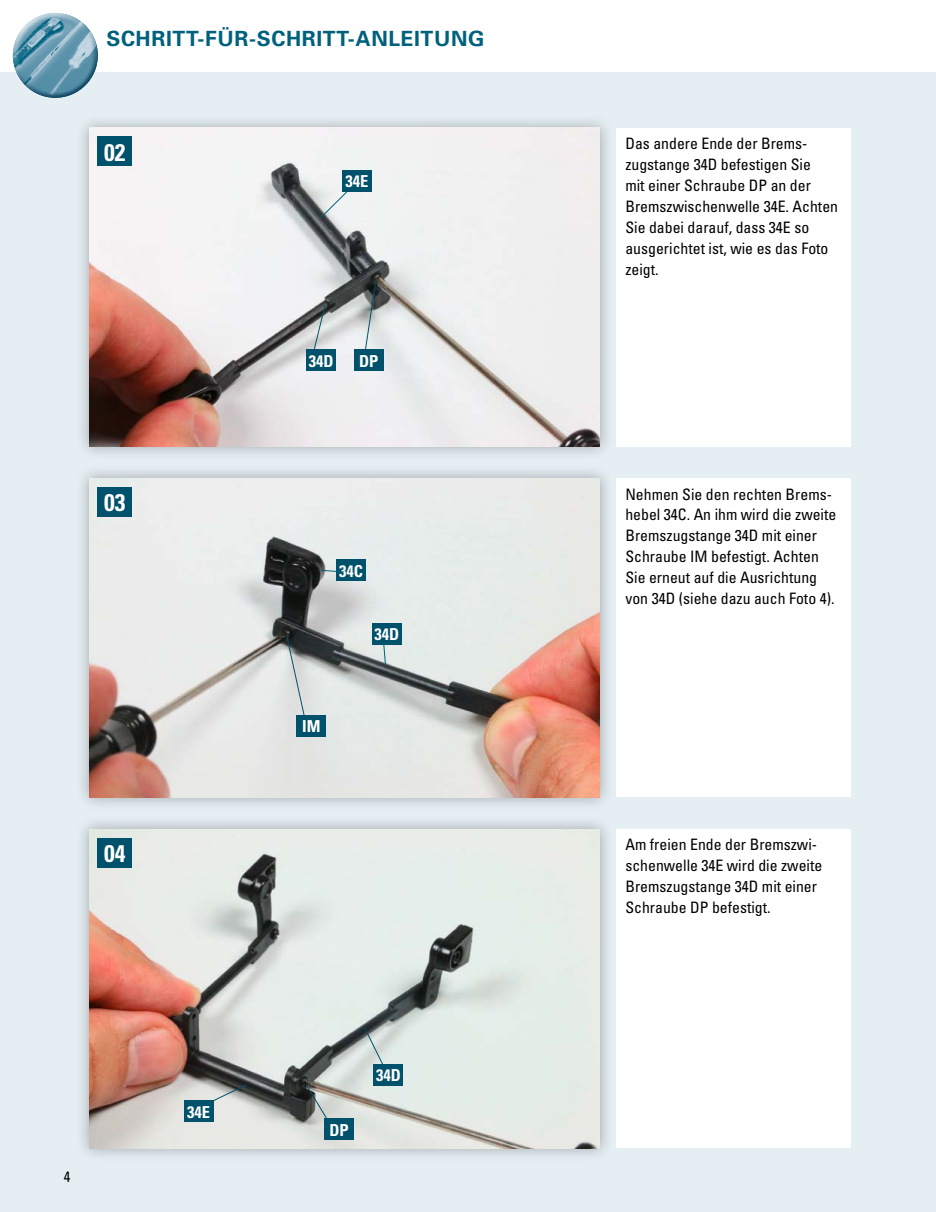
<style>
.page{position:relative;width:936px;height:1212px;background:#fff}
.page>*{position:absolute;margin:0;border:0;box-sizing:border-box;transform-origin:0 0}
.t1{font:700 condensed 24px "Univers";color:#fff}
.t2{font:700 21px "Univers";letter-spacing:.03em;color:#00617d}
.t3{font:700 condensed 16.5px "Univers";color:#fff}
.t4{font:condensed 15.75px/21px "Univers";color:#000}
.t5{font:condensed 15px "Univers";color:#000}
</style>
<div class="page">
<div style="left:0;top:72px;width:935px;height:1140px;background:#e5eef3"></div>
<div style="left:75px;top:114px;width:538px;height:346px;background:#000;opacity:.3"></div>
<img style="left:89px;top:128px;width:511px;height:318px">
<div style="left:75px;top:465px;width:538px;height:346px;background:#000;opacity:.3"></div>
<img style="left:89px;top:478px;width:511px;height:319px">
<div style="left:75px;top:815px;width:538px;height:347px;background:#000;opacity:.3"></div>
<img style="left:89px;top:829px;width:511px;height:319px">
<div style="left:617px;top:478px;width:233px;height:319px;background:#fff"></div>
<div style="left:617px;top:829px;width:233px;height:319px;background:#fff"></div>
<div style="left:617px;top:128px;width:233px;height:318px;background:#fff"></div>
<div style="left:6px;top:6px;width:91px;height:72px;background:#fff;opacity:.75"></div>
<div style="left:12px;top:26px;width:92px;height:73px;background:#00617d;opacity:.75"></div>
<div style="left:98px;top:136px;width:34px;height:30px;background:#00516b"></div>
<div style="left:98px;top:487px;width:34px;height:30px;background:#00516b"></div>
<div style="left:98px;top:838px;width:34px;height:29px;background:#00516b"></div>
<svg style="left:286px;top:635px;width:21px;height:91px;background:#aeb3b4"></svg>
<svg style="left:310px;top:304px;width:16px;height:46px"></svg>
<svg style="left:192px;top:1084px;width:55px;height:28px"></svg>
<svg style="left:363px;top:1026px;width:25px;height:49px"></svg>
<svg style="left:363px;top:281px;width:13px;height:69px"></svg>
<svg style="left:305px;top:1084px;width:30px;height:47px"></svg>
<div style="left:296px;top:715px;width:30px;height:21px;background:#00516b"></div>
<div style="left:306px;top:350px;width:30px;height:21px;background:#00516b"></div>
<div style="left:184px;top:1100px;width:29px;height:21px;background:#00516b"></div>
<div style="left:336px;top:560px;width:30px;height:21px;background:#00516b"></div>
<div style="left:372px;top:623px;width:29px;height:21px;background:#00516b"></div>
<div style="left:354px;top:350px;width:30px;height:21px;background:#00516b"></div>
<div style="left:324px;top:1119px;width:30px;height:21px;background:#00516b"></div>
<div style="left:373px;top:1064px;width:30px;height:21px;background:#00516b"></div>
<svg style="left:320px;top:569px;width:22px;height:4px"></svg>
<svg style="left:320px;top:181px;width:38px;height:38px"></svg>
<svg style="left:383px;top:644px;width:3px;height:22px"></svg>
<div style="left:342px;top:170px;width:30px;height:21px;background:#00516b"></div>
<h2 class="t2" style="left:106px;top:26px;width:379px">SCHRITT-FÜR-SCHRITT-ANLEITUNG</h2>
<h1 class="t1" style="left:104px;top:137px;width:23px">02</h1>
<h1 class="t1" style="left:104px;top:488px;width:23px">03</h1>
<h1 class="t1" style="left:104px;top:839px;width:23px">04</h1>
<p class="t3" style="left:345px;top:171px;width:24px">34E</p>
<p class="t3" style="left:309px;top:351px;width:26px">34D</p>
<p class="t3" style="left:359px;top:351px;width:21px">DP</p>
<p class="t3" style="left:339px;top:561px;width:25px">34C</p>
<p class="t3" style="left:374px;top:624px;width:26px">34D</p>
<p class="t3" style="left:302px;top:716px;width:20px">IM</p>
<p class="t5" style="left:64px;top:1167px;width:8px">4</p>
<p class="t3" style="left:187px;top:1101px;width:24px">34E</p>
<p class="t3" style="left:329px;top:1120px;width:21px">DP</p>
<p class="t3" style="left:376px;top:1065px;width:26px">34D</p>
<p class="t4" style="left:625px;top:132px;width:214px">Das andere Ende der Brems&shy;zugstange 34D befestigen Sie<br>mit einer Schraube DP an der<br>Bremszwischenwelle 34E. Achten<br>Sie dabei darauf, dass 34E so ausgerichtet ist, wie es das Foto zeigt.</p>
<p class="t4" style="left:625px;top:483px;width:212px">Nehmen Sie den rechten Brems&shy;hebel 34C. An ihm wird die zweite<br>Bremszugstange 34D mit einer<br>Schraube IM befestigt. Achten<br>Sie erneut auf die Ausrichtung von 34D (siehe dazu auch Foto 4).</p>
<p class="t4" style="left:625px;top:834px;width:198px">Am freien Ende der Bremszwi&shy;schenwelle 34E wird die zweite<br>Bremszugstange 34D mit einer<br>Schraube DP befestigt.</p>
</div>
